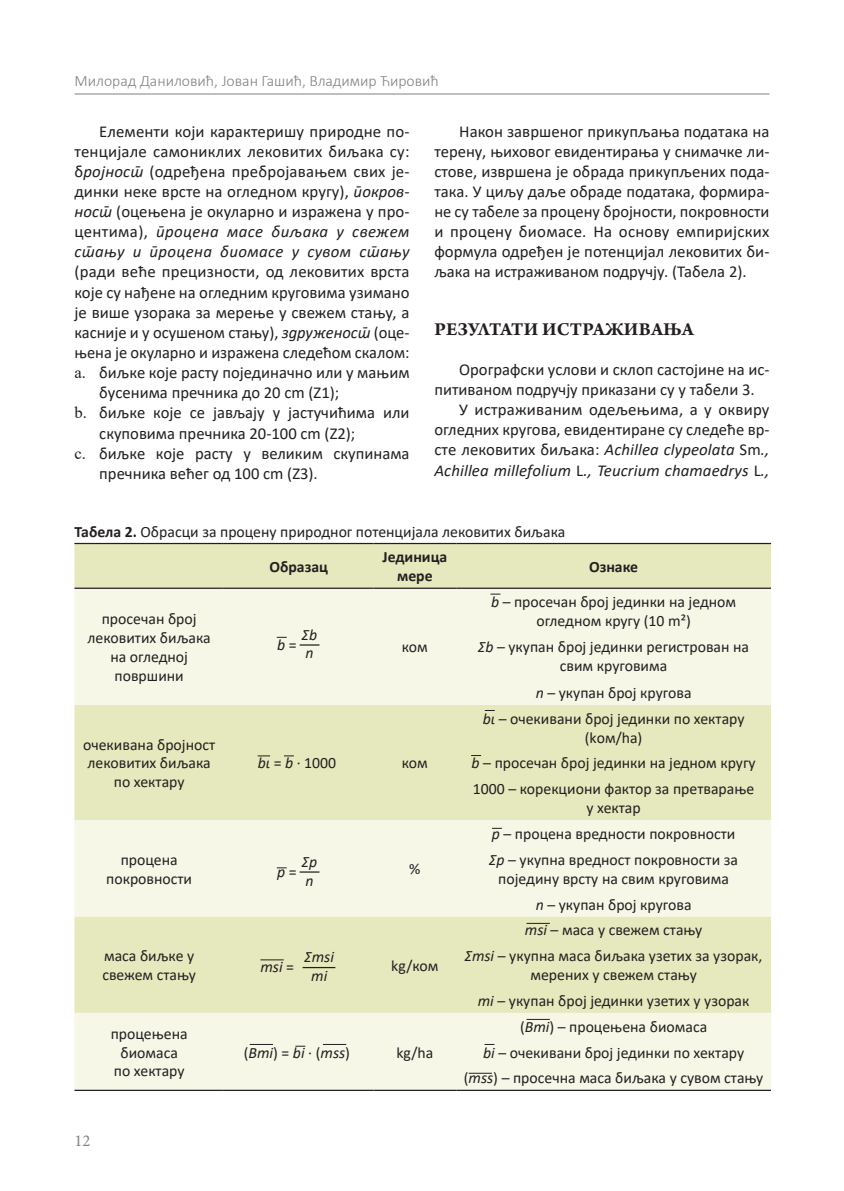
<style>
.page{position:relative;width:844px;height:1191px;background:#fff}
.page>*{position:absolute;margin:0;border:0;box-sizing:border-box;transform-origin:0 0}
.t1{font:700 19.25px "Arno Pro";letter-spacing:.01em;color:#231f20}
.t2{font:16.62px/20.1px "Calibri";color:#231f20;text-align:justify}
.t3{font:italic 16.62px "Calibri";letter-spacing:.005em;color:#231f20}
.t4{font:16.62px "Minion Pro";color:#808285}
.t5{font:15.75px/18.9px "Calibri";color:#231f20;text-align:center}
.t6{font:300 15.75px "Calibri";color:#808285}
.t7{font:italic 15.75px/18.9px "Calibri";color:#231f20}
.t8{font:700 15.75px/18.9px "Calibri";color:#231f20;text-align:center}
.s1{font-style:italic}
.s2{font-family:"Times New Roman"}
.s3{font-style:normal}
.s4{font-weight:700}
</style>
<div class="page">
<hr style="left:74px;top:94px;width:695px;height:1px;background:#808285">
<div style="left:74px;top:544px;width:696px;height:43px;background:#e6e8bd"></div>
<svg style="left:74px;top:589px;width:696px;height:500px;background:#eff0d5"></svg>
<hr style="left:74px;top:543px;width:150px;height:1px;background:#231f20">
<hr style="left:224px;top:543px;width:149px;height:1px;background:#231f20">
<hr style="left:373px;top:543px;width:83px;height:1px;background:#231f20">
<hr style="left:456px;top:543px;width:314px;height:1px;background:#231f20">
<hr style="left:74px;top:587px;width:150px;height:2px;background:#231f20">
<hr style="left:224px;top:587px;width:149px;height:2px;background:#231f20">
<hr style="left:373px;top:587px;width:83px;height:2px;background:#231f20">
<hr style="left:456px;top:587px;width:314px;height:2px;background:#231f20">
<hr style="left:74px;top:1089px;width:150px;height:2px;background:#231f20">
<hr style="left:224px;top:1089px;width:149px;height:2px;background:#231f20">
<hr style="left:373px;top:1089px;width:83px;height:2px;background:#231f20">
<hr style="left:456px;top:1089px;width:314px;height:2px;background:#231f20">
<svg style="left:250px;top:1044px;width:23px;height:1px"></svg>
<svg style="left:323px;top:1044px;width:23px;height:1px"></svg>
<svg style="left:299px;top:644px;width:20px;height:1px"></svg>
<svg style="left:299px;top:871px;width:20px;height:1px"></svg>
<hr style="left:302px;top:967px;width:33px;height:1px;background:#231f20">
<svg style="left:260px;top:959px;width:24px;height:1px"></svg>
<svg style="left:257px;top:755px;width:13px;height:1px"></svg>
<svg style="left:526px;top:923px;width:23px;height:1px"></svg>
<svg style="left:526px;top:1019px;width:23px;height:1px"></svg>
<svg style="left:468px;top:1072px;width:24px;height:1px"></svg>
<p class="t6" style="left:74px;top:71px;width:366px">Милорад Даниловић, Јован Гашић, Владимир Ћировић</p>
<p class="t2" style="left:74px;top:120px;width:336px;text-indent:25px">Елементи који карактеришу природне по&shy;тенцијале самониклих лековитих биљака су: б<span class="s1">ројност</span> (одређена пребројавањем свих је&shy;динки неке врсте на огледном кругу), <span class="s1">покров&shy;ност</span> (оцењена је окуларно и изражена у про&shy;центима), <span class="s1">процена масе биљака у свежем стању и процена биомасе у сувом стању</span></p>
<p class="t2" style="left:74px;top:261px;width:336px">(ради веће прецизности, од лековитих врста</p>
<p class="t2" style="left:74px;top:281px;width:336px">које су нађене на огледним круговима узимано</p>
<p class="t2" style="left:74px;top:302px;width:336px">је више узорака за мерење у свежем стању, а</p>
<p class="t2" style="left:74px;top:322px;width:336px">касније и у осушеном стању), <span class="s1">здруженост</span> (оце-</p>
<p class="t2" style="left:74px;top:342px;width:336px">њена је окуларно и изражена следећом скалом:</p>
<p class="t2" style="left:74px;top:362px;width:336px"><span class="s2">a.</span> биљке које расту појединачно или у мањим</p>
<p class="t2" style="left:99px;top:382px;width:241px">бусенима пречника до 20 cm (Z1);</p>
<p class="t2" style="left:74px;top:402px;width:336px"><span class="s2">b.</span> биљке које се јављају у јастучићима или</p>
<p class="t2" style="left:99px;top:422px;width:257px">скуповима пречника 20-100 cm (Z2);</p>
<p class="t2" style="left:74px;top:443px;width:336px"><span class="s2">c.</span> биљке које расту у великим скупинама</p>
<p class="t2" style="left:99px;top:463px;width:220px">пречника већег од 100 cm (Z3).</p>
<p class="t2" style="left:434px;top:120px;width:336px;text-indent:25px">Након завршеног прикупљања података на терену, њиховог евидентирања у снимачке ли&shy;стове, извршена је обрада прикупљених пода&shy;така. У циљу даље обраде података, формира&shy;не су табеле за процену бројности, покровности и процену биомасе. На основу емпиријских формула одређен је потенцијал лековитих би&shy;љака на истраживаном подручју. (Табела 2).</p>
<p class="t1" style="left:434px;top:318px;width:261px">РЕЗУЛТАТИ ИСТРАЖИВАЊА</p>
<p class="t2" style="left:459px;top:359px;width:312px">Орографски услови и склоп састојине на ис-</p>
<p class="t2" style="left:434px;top:379px;width:322px">питиваном подручју приказани су у табели 3.</p>
<p class="t2" style="left:459px;top:399px;width:312px">У истраживаним одељењима, а у оквиру</p>
<p class="t2" style="left:434px;top:419px;width:336px">огледних кругова, евидентиране су следеће вр-</p>
<p class="t2" style="left:434px;top:439px;width:336px">сте лековитих биљака: <span class="s1">Achillea clypeolata</span> Sm<span class="s1">.,</span></p>
<p class="t3" style="left:434px;top:458px;width:336px">Achillea millefolium <span class="s3">L</span>., Teucrium chamaedrys <span class="s3">L</span>.,</p>
<p class="t5" style="left:74px;top:522px;width:492px"><span class="s4">Табела 2.</span> Обрасци за процену природног потенцијала лековитих биљака</p>
<p class="t5" style="left:88px;top:609px;width:125px">просечан број лековитих биљака на огледној површини</p>
<p class="t5" style="left:83px;top:734px;width:134px">очекивана бројност лековитих биљака по хектару</p>
<p class="t8" style="left:269px;top:557px;width:60px">Образац</p>
<p class="t8" style="left:382px;top:547px;width:66px">Јединица мере</p>
<p class="t8" style="left:589px;top:557px;width:51px">Ознаке</p>
<p class="t7" style="left:277px;top:634px;width:21px">b <span class="s3">=</span></p>
<p class="t7" style="left:302px;top:624px;width:17px">Σb n</p>
<p class="t5" style="left:257px;top:753px;width:80px"><span class="s1">bι</span> = <span class="s1">b</span> · 1000</p>
<p class="t5" style="left:402px;top:637px;width:28px">ком</p>
<p class="t5" style="left:402px;top:753px;width:28px">ком</p>
<p class="t5" style="left:491px;top:592px;width:246px"><span class="s1">b</span> – просечан број јединки на једном огледном кругу (10 m²)</p>
<p class="t5" style="left:478px;top:637px;width:272px"><span class="s1">Σb</span> – укупан број јединки регистрован на свим круговима</p>
<p class="t5" style="left:535px;top:683px;width:157px"><span class="s1">n</span> – укупан број кругова</p>
<p class="t5" style="left:482px;top:708px;width:263px"><span class="s1">bι</span> – очекивани број јединки по хектару (kом/ha)</p>
<p class="t5" style="left:471px;top:750px;width:285px;line-height:25.9px;text-align:left"><span class="s1">b</span> – просечан број јединки на једном кругу<br>1000 – корекциони фактор за претварање</p>
<p class="t5" style="left:586px;top:798px;width:56px">у хектар</p>
<p class="t7" style="left:302px;top:851px;width:17px">Σp n</p>
<p class="t5" style="left:106px;top:849px;width:87px">процена покровности</p>
<p class="t5" style="left:409px;top:859px;width:13px">%</p>
<p class="t7" style="left:277px;top:861px;width:21px">p <span class="s3">=</span></p>
<p class="t5" style="left:102px;top:946px;width:95px;text-align:left">маса биљке у свежем стању</p>
<p class="t5" style="left:391px;top:955px;width:49px">kg/ком</p>
<p class="t7" style="left:260px;top:957px;width:35px">msi <span class="s3">=</span></p>
<p class="t7" style="left:304px;top:946px;width:31px;text-align:center">Σmsi mi</p>
<p class="t5" style="left:111px;top:1023px;width:78px">процењена биомаса по хектару</p>
<p class="t7" style="left:244px;top:1043px;width:108px"><span class="s3">(</span>Bmi<span class="s3">) =</span> bi <span class="s3">· (</span>mss<span class="s3">)</span></p>
<p class="t5" style="left:396px;top:1042px;width:39px">kg/ha</p>
<p class="t4" style="left:74px;top:1129px;width:17px">12</p>
<p class="t5" style="left:489px;top:820px;width:250px;line-height:25.9px;text-align:left"><span class="s1">p</span> – процена вредности покровности<br><span class="s1">Σp</span> – укупна вредност покровности за</p>
<p class="t5" style="left:498px;top:865px;width:232px;line-height:25.9px">поједину врсту на свим круговима <span class="s1">n</span> – укупан број кругова</p>
<p class="t5" style="left:464px;top:916px;width:299px;line-height:25.9px"><span class="s1">msi</span> – маса у свежем стању<br><span class="s1">Σmsi</span> – укупна маса биљака узетих за узорак,</p>
<p class="t5" style="left:477px;top:961px;width:273px;line-height:25.9px">мерених у свежем стању<br><span class="s1">mi</span> – укупан број јединки узетих у узорак</p>
<p class="t5" style="left:463px;top:1013px;width:301px;line-height:25.9px">(<span class="s1">Bmi</span>) – процењена биомаса<br><span class="s1">bi</span> – очекивани број јединки по хектару<br>(<span class="s1">mss</span>) – просечна маса биљака у сувом стању</p>
</div>
